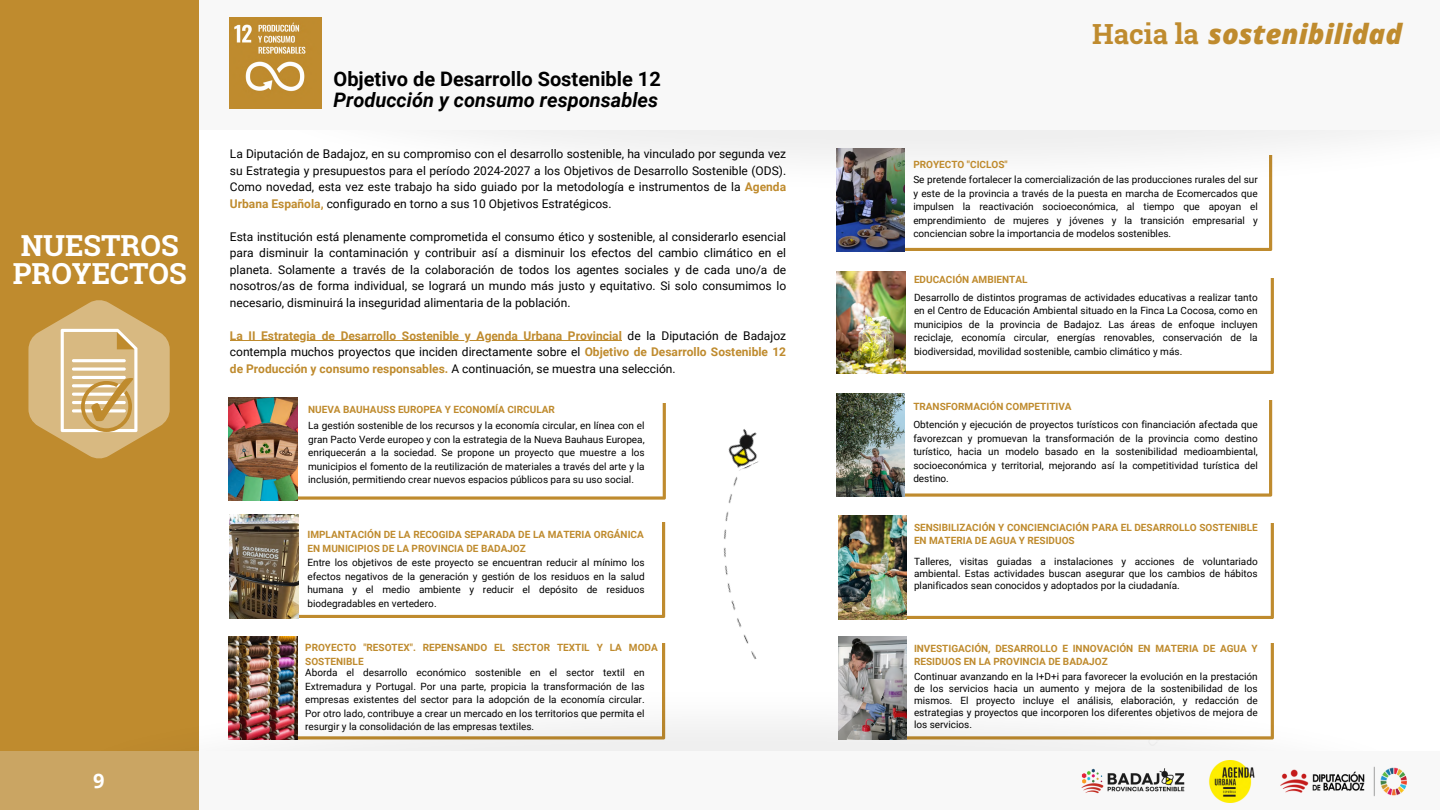
<style>
.page{position:relative;width:1440px;height:810px;background:#fff}
.page>*{position:absolute;margin:0;border:0;box-sizing:border-box;transform-origin:0 0}
.t1{font:700 29px/28.5px "Roboto Slab";color:#fff}
.t2{font:italic 800 27.7px "Open Sans";color:#bf8b2e}
.t3{font:700 20px/21.8px "Roboto";color:#000}
.t4{font:700 20px "Open Sans";color:#fff}
.t5{font:12px/16.5px "Roboto";color:#000;text-align:justify}
.t6{font:700 12px/16.5px "Roboto";color:#bf8b2e;text-align:justify}
.t7{font:10px/13.5px "Roboto";color:#000;text-align:justify}
.t8{font:700 10px/13.5px "Roboto";color:#bf8b2e}
.s1{font-style:italic}
.s2{font-weight:700;color:#bf8b2e}
.s3{font-weight:400;color:#000}
.s4{font-family:"Roboto Slab";font-weight:700;font-style:normal}
</style>
<div class="page">
<img style="left:198px;top:129px;width:1201px;height:139px">
<div style="left:198px;top:0;width:1242px;height:129px;background:#f8f8f8"></div>
<div style="left:0;top:0;width:198px;height:810px;background:#bf8b2e"></div>
<img style="left:0;top:611px;width:1274px;height:141px">
<svg style="left:0;top:752px;width:1237px;height:58px"></svg>
<img style="left:1280px;top:766px;width:127px;height:31px">
<img style="left:1078px;top:765px;width:115px;height:32px">
<img style="left:1202px;top:761px;width:53px;height:41px">
<svg style="left:28px;top:300px;width:142px;height:159px"></svg>
<svg style="left:298px;top:522px;width:346px;height:96px"></svg>
<svg style="left:298px;top:404px;width:368px;height:96px"></svg>
<svg style="left:906px;top:278px;width:368px;height:96px"></svg>
<svg style="left:906px;top:523px;width:368px;height:96px"></svg>
<svg style="left:904px;top:401px;width:368px;height:96px"></svg>
<img style="left:644px;top:446px;width:223px;height:230px">
<img style="left:718px;top:429px;width:52px;height:46px">
<img style="left:230px;top:17px;width:91px;height:92px">
<img style="left:839px;top:516px;width:67px;height:103px">
<img style="left:230px;top:515px;width:68px;height:103px">
<img style="left:837px;top:393px;width:67px;height:104px">
<img style="left:839px;top:636px;width:67px;height:104px">
<img style="left:229px;top:636px;width:69px;height:104px">
<img style="left:229px;top:398px;width:69px;height:103px">
<img style="left:837px;top:272px;width:69px;height:102px">
<hr style="left:230px;top:340px;width:392px;height:1px;background:#bf8b2e">
<img style="left:837px;top:148px;width:67px;height:103px">
<p class="t1" style="left:13px;top:230px;width:175px">NUESTROS<br>PROYECTOS</p>
<h3 class="t4" style="left:93px;top:767px;width:13px">9</h3>
<p class="t3" style="left:334px;top:68px;width:329px">Objetivo de Desarrollo Sostenible 12<br><span class="s1">Producción y consumo responsables</span></p>
<h2 class="t5" style="left:230px;top:146px;width:558px">La Diputación de Badajoz, en su compromiso con el desarrollo sostenible, ha vinculado por segunda vez su Estrategia y presupuestos para el período 2024-2027 a los Objetivos de Desarrollo Sostenible (ODS).<br>Como novedad, esta vez este trabajo ha sido guiado por la metodología e instrumentos de la <span class="s2">Agenda Urbana Española,</span> configurado en torno a sus 10 Objetivos Estratégicos.</h2>
<h2 class="t5" style="left:230px;top:228px;width:558px">Esta institución está plenamente comprometida el consumo ético y sostenible, al considerarlo esencial para disminuir la contaminación y contribuir así a disminuir los efectos del cambio climático en el planeta. Solamente a través de la colaboración de todos los agentes sociales y de cada uno/a de nosotros/as de forma individual, se logrará un mundo más justo y equitativo. Si solo consumimos lo necesario, disminuirá la inseguridad alimentaria de la población.</h2>
<p class="t6" style="left:230px;top:327px;width:558px">La II Estrategia de Desarrollo Sostenible y Agenda Urbana Provincial <span class="s3">de la Diputación de Badajoz contempla muchos proyectos que inciden directamente sobre el</span> Objetivo de Desarrollo Sostenible 12 de Producción y consumo responsables. <span class="s3">A continuación, se muestra una selección.</span></p>
<h5 class="t8" style="left:308px;top:403px;width:248px">NUEVA BAUHAUSS EUROPEA Y ECONOMÍA CIRCULAR</h5>
<p class="t7" style="left:308px;top:419px;width:338px">La gestión sostenible de los recursos y la economía circular, en línea con el gran Pacto Verde europeo y con la estrategia de la Nueva Bauhaus Europea, enriquecerán a la sociedad. Se propone un proyecto que muestre a los municipios el fomento de la reutilización de materiales a través del arte y la inclusión, permitiendo crear nuevos espacios públicos para su uso social.</p>
<p class="t8" style="left:307px;top:528px;width:338px">IMPLANTACIÓN DE LA RECOGIDA SEPARADA DE LA MATERIA ORGÁNICA<br>EN MUNICIPIOS DE LA PROVINCIA DE BADAJOZ</p>
<p class="t7" style="left:307px;top:556px;width:339px">Entre los objetivos de este proyecto se encuentran reducir al mínimo los efectos negativos de la generación y gestión de los residuos en la salud humana y el medio ambiente y reducir el depósito de residuos biodegradables en vertedero.</p>
<h1 class="t8" style="left:305px;top:641px;width:354px">PROYECTO "RESOTEX". REPENSANDO EL SECTOR TEXTIL Y LA MODA<br>SOSTENIBLE</h1>
<p class="t7" style="left:305px;top:666px;width:341px">Aborda el desarrollo económico sostenible en el sector textil en Extremadura y Portugal. Por una parte, propicia la transformación de las empresas existentes del sector para la adopción de la economía circular.<br>Por otro lado, contribuye a crear un mercado en los territorios que permita el resurgir y la consolidación de las empresas textiles.</p>
<p class="t8" style="left:913px;top:158px;width:96px">PROYECTO "CICLOS"</p>
<h5 class="t2" style="left:1092px;top:15px;width:311px"><span class="s4">Hacia la</span> sostenibilidad</h5>
<h4 class="t7" style="left:913px;top:173px;width:346px">Se pretende fortalecer la comercialización de las producciones rurales del sur y este de la provincia a través de la puesta en marcha de Ecomercados que impulsen la reactivación socioeconómica, al tiempo que apoyan el emprendimiento de mujeres y jóvenes y la transición empresarial y conciencian sobre la importancia de modelos sostenibles.</h4>
<h4 class="t8" style="left:914px;top:272px;width:115px">EDUCACIÓN AMBIENTAL</h4>
<p class="t7" style="left:914px;top:291px;width:345px">Desarrollo de distintos programas de actividades educativas a realizar tanto en el Centro de Educación Ambiental situado en la Finca La Cocosa, como en municipios de la provincia de Badajoz. Las áreas de enfoque incluyen reciclaje, economía circular, energías renovables, conservación de la biodiversidad, movilidad sostenible, cambio climático y más.</p>
<p class="t8" style="left:913px;top:400px;width:160px">TRANSFORMACIÓN COMPETITIVA</p>
<p class="t7" style="left:913px;top:418px;width:346px">Obtención y ejecución de proyectos turísticos con financiación afectada que favorezcan y promuevan la transformación de la provincia como destino turístico, hacia un modelo basado en la sostenibilidad medioambiental, socioeconómica y territorial, mejorando así la competitividad turística del destino.</p>
<h4 class="t8" style="left:914px;top:520px;width:345px">SENSIBILIZACIÓN Y CONCIENCIACIÓN PARA EL DESARROLLO SOSTENIBLE<br>EN MATERIA DE AGUA Y RESIDUOS</h4>
<h5 class="t7" style="left:914px;top:556px;width:345px;line-height:12px">Talleres, visitas guiadas a instalaciones y acciones de voluntariado ambiental. Estas actividades buscan asegurar que los cambios de hábitos planificados sean conocidos y adoptados por la ciudadanía.</h5>
<p class="t8" style="left:914px;top:641px;width:345px">INVESTIGACIÓN, DESARROLLO E INNOVACIÓN EN MATERIA DE AGUA Y<br>RESIDUOS EN LA PROVINCIA DE BADAJOZ</p>
<p class="t7" style="left:914px;top:670px;width:345px;line-height:12px">Continuar avanzando en la I+D+i para favorecer la evolución en la prestación de los servicios hacia un aumento y mejora de la sostenibilidad de los mismos. El proyecto incluye el análisis, elaboración, y redacción de estrategias y proyectos que incorporen los diferentes objetivos de mejora de los servicios.</p>
</div>
